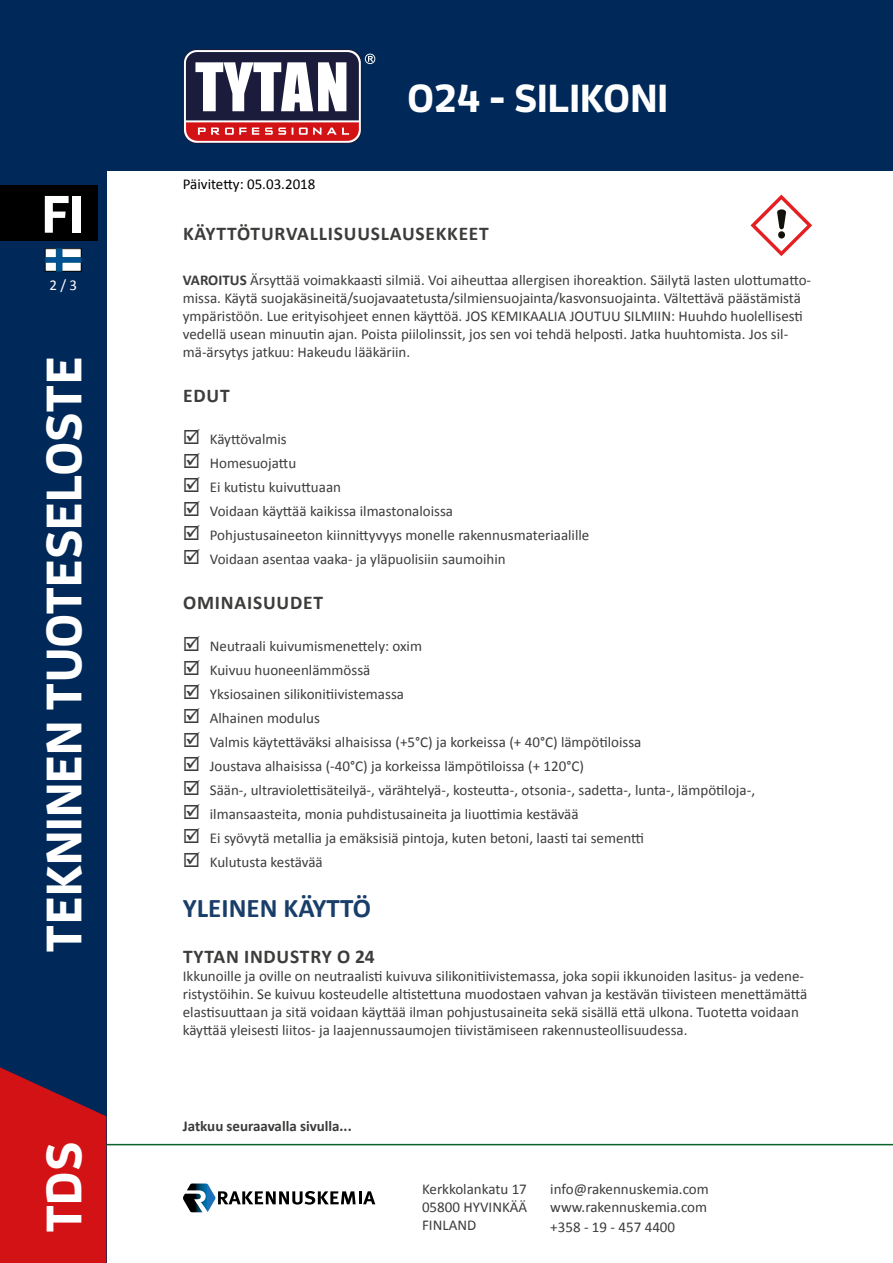
<style>
.page{position:relative;width:893px;height:1263px;background:#fff}
.page>*{position:absolute;margin:0;border:0;box-sizing:border-box;transform-origin:0 0}
.t1{font:700 52.5px "Enzo OT";color:#fff}
.t2{font:700 49.5px "Enzo OT";color:#fff}
.t3{font:700 39px "Enzo OT";color:#fff}
.technical_data_parag{font:700 27px "Calibri";color:#1a3e6a}
.technical_data_parag-2{font:700 19.5px "Calibri";letter-spacing:.04em;color:#3c3c3b}
.technical_data_parag-3{font:15px/18px "Calibri";color:#3c3c3b;text-align:justify}
.technical_data_parag-4{font:700 15px "Calibri";color:#3c3c3b}
.t4{font:15px "Calibri";color:#000}
.t5{font:15px "Calibri";color:#fff}
.s1{font-weight:700}
</style>
<div class="page">
<div style="left:0;top:0;width:893px;height:170px;background:#002959"></div>
<div style="left:0;top:170px;width:106px;height:1093px;background:#002959"></div>
<svg style="left:0;top:1067px;width:106px;height:196px;background:#b8141e"></svg>
<hr style="left:106px;top:1144px;width:787px;height:1px;background:#0c622d">
<div style="left:0;top:186px;width:98px;height:55px;background:#000"></div>
<svg style="left:183px;top:49px;width:179px;height:95px"></svg>
<div style="left:184px;top:50px;width:177px;height:93px;background:#fff;border-radius:13px"></div>
<svg style="left:365px;top:54px;width:10px;height:10px"></svg>
<svg style="left:186px;top:52px;width:173px;height:89px"></svg>
<svg style="left:45px;top:248px;width:36px;height:23px"></svg>
<svg style="left:183px;top:1183px;width:192px;height:29px"></svg>
<svg style="left:750px;top:195px;width:62px;height:61px"></svg>
<h1 class="t1" style="left:42px;top:181px;width:44px">FI</h1>
<p class="t5" style="left:49px;top:276px;width:29px">2 / 3</p>
<h2 class="t2" style="left:33px;top:952px;width:597px;rotate:-90deg">TEKNINEN TUOTESELOSTE</h2>
<h2 class="t2" style="left:33px;top:1233px;width:93px;rotate:-90deg">TDS</h2>
<h3 class="t3" style="left:407px;top:73px;width:262px">O24 - SILIKONI</h3>
<p class="t4" style="left:183px;top:174px;width:134px">Päivitetty: 05.03.2018</p>
<p class="technical_data_parag-2" style="left:183px;top:221px;width:307px">KÄYTTÖTURVALLISUUSLAUSEKKEET</p>
<p class="technical_data_parag-3" style="left:183px;top:271px;width:630px;text-align:left"><span class="s1">VAROITUS</span> Ärsyttää voimakkaasti silmiä. Voi aiheuttaa allergisen ihoreaktion. Säilytä lasten ulottumatto&shy;missa. Käytä suojakäsineitä/suojavaatetusta/silmiensuojainta/kasvonsuojainta. Vältettävä päästämistä ympäristöön. Lue erityisohjeet ennen käyttöä. JOS KEMIKAALIA JOUTUU SILMIIN: Huuhdo huolellisesti vedellä usean minuutin ajan. Poista piilolinssit, jos sen voi tehdä helposti. Jatka huuhtomista. Jos sil&shy;mä-ärsytys jatkuu: Hakeudu lääkäriin.</p>
<p class="technical_data_parag-2" style="left:183px;top:383px;width:48px">EDUT</p>
<p class="technical_data_parag-3" style="left:210px;top:430px;width:78px">Käyttövalmis</p>
<p class="technical_data_parag-3" style="left:210px;top:454px;width:88px">Homesuojattu</p>
<p class="technical_data_parag-3" style="left:210px;top:478px;width:133px">Ei kutistu kuivuttuaan</p>
<p class="technical_data_parag-3" style="left:210px;top:502px;width:245px">Voidaan käyttää kaikissa ilmastonaloissa</p>
<p class="technical_data_parag-3" style="left:210px;top:526px;width:381px">Pohjustusaineeton kiinnittyvyys monelle rakennusmateriaalille</p>
<p class="technical_data_parag-3" style="left:210px;top:550px;width:297px">Voidaan asentaa vaaka- ja yläpuolisiin saumoihin</p>
<p class="technical_data_parag-2" style="left:183px;top:590px;width:141px">OMINAISUUDET</p>
<p class="technical_data_parag-3" style="left:210px;top:637px;width:214px">Neutraali kuivumismenettely: oxim</p>
<p class="technical_data_parag-3" style="left:210px;top:661px;width:162px">Kuivuu huoneenlämmössä</p>
<p class="technical_data_parag-3" style="left:210px;top:685px;width:196px">Yksiosainen silikonitiivistemassa</p>
<p class="technical_data_parag-3" style="left:210px;top:709px;width:112px">Alhainen modulus</p>
<p class="technical_data_parag-3" style="left:210px;top:733px;width:433px">Valmis käytettäväksi alhaisissa (+5°C) ja korkeissa (+ 40°C) lämpötiloissa</p>
<p class="technical_data_parag-3" style="left:210px;top:757px;width:376px">Joustava alhaisissa (-40°C) ja korkeissa lämpötiloissa (+ 120°C)</p>
<p class="technical_data_parag-3" style="left:210px;top:781px;width:547px">Sään-, ultraviolettisäteilyä-, värähtelyä-, kosteutta-, otsonia-, sadetta-, lunta-, lämpötiloja-,</p>
<p class="technical_data_parag-3" style="left:210px;top:805px;width:370px">ilmansaasteita, monia puhdistusaineita ja liuottimia kestävää</p>
<p class="technical_data_parag-3" style="left:210px;top:829px;width:436px">Ei syövytä metallia ja emäksisiä pintoja, kuten betoni, laasti tai sementti</p>
<p class="technical_data_parag-3" style="left:210px;top:853px;width:114px">Kulutusta kestävää</p>
<p class="technical_data_parag" style="left:183px;top:891px;width:190px">YLEINEN KÄYTTÖ</p>
<p class="technical_data_parag-2" style="left:183px;top:943px;width:193px">TYTAN INDUSTRY O 24</p>
<p class="technical_data_parag-3" style="left:183px;top:966px;width:626px;text-align:left">Ikkunoille ja oville on neutraalisti kuivuva silikonitiivistemassa, joka sopii ikkunoiden lasitus- ja vedene&shy;ristystöihin. Se kuivuu kosteudelle altistettuna muodostaen vahvan ja kestävän tiivisteen menettämättä elastisuuttaan ja sitä voidaan käyttää ilman pohjustusaineita sekä sisällä että ulkona. Tuotetta voidaan käyttää yleisesti liitos- ja laajennussaumojen tiivistämiseen rakennusteollisuudessa.</p>
<p class="technical_data_parag-4" style="left:183px;top:1116px;width:170px">Jatkuu seuraavalla sivulla...</p>
<p class="technical_data_parag-3" style="left:422px;top:1180px;width:107px">Kerkkolankatu 17<br>05800 HYVINKÄÄ FINLAND</p>
<p class="technical_data_parag-3" style="left:550px;top:1180px;width:160px;line-height:18.6px">info@rakennuskemia.com www.rakennuskemia.com +358 - 19 - 457 4400</p>
</div>
